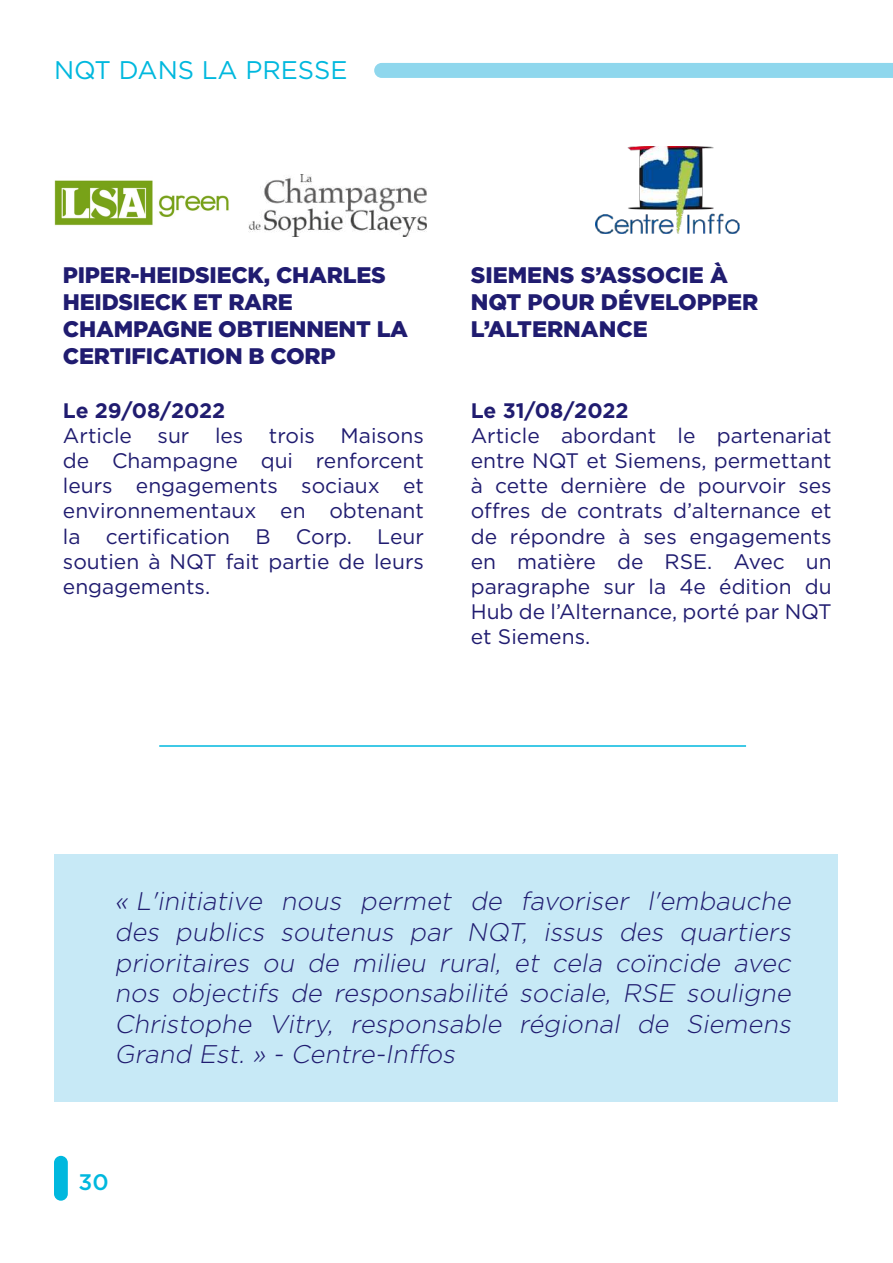
<style>
.page{position:relative;width:893px;height:1263px;background:#fff}
.page>*{position:absolute;margin:0;border:0;box-sizing:border-box;transform-origin:0 0}
.t1{font:italic 300 25.5px/30.6px "Gotham";color:#201c70;text-align:justify}
.t2{font:25.5px "Gotham";color:#00b8de}
.t3{font:900 22.5px/27px "Gotham";letter-spacing:-.01em;color:#201c70}
.t4{font:500 22.5px "Gotham";color:#00b8de}
.t5{font:21px/25.2px "Gotham";color:#201c70;text-align:justify}
.t6{font:700 21px "Gotham";color:#201c70}
</style>
<div class="page">
<div style="left:54px;top:1156px;width:14px;height:45px;background:#00b8de;border-radius:7px"></div>
<div style="left:55px;top:854px;width:783px;height:247px;background:#c7e9f6"></div>
<div style="left:374px;top:63px;width:519px;height:15px;background:#8fd7ed"></div>
<img style="left:54px;top:180px;width:175px;height:46px">
<img style="left:595px;top:147px;width:144px;height:87px">
<img style="left:249px;top:174px;width:178px;height:62px">
<hr style="left:159px;top:745px;width:587px;height:2px;background:#00b8de">
<p class="t2" style="left:54px;top:56px;width:295px">NQT DANS LA PRESSE</p>
<p class="t3" style="left:63px;top:260px;width:347px">PIPER-HEIDSIECK, CHARLES<br>HEIDSIECK ET RARE<br>CHAMPAGNE OBTIENNENT LA<br>CERTIFICATION B CORP</p>
<p class="t6" style="left:63px;top:396px;width:164px">Le 29/08/2022</p>
<p class="t5" style="left:63px;top:422px;width:363px">Article sur les trois Maisons de Champagne qui renforcent leurs engagements sociaux et environnementaux en obtenant la certification B Corp. Leur soutien à NQT fait partie de leurs engagements.</p>
<p class="t3" style="left:471px;top:260px;width:289px">SIEMENS S’ASSOCIE À<br>NQT POUR DÉVELOPPER<br>L’ALTERNANCE</p>
<p class="t6" style="left:471px;top:396px;width:159px">Le 31/08/2022</p>
<p class="t5" style="left:471px;top:422px;width:363px">Article abordant le partenariat entre NQT et Siemens, permettant à cette dernière de pourvoir ses offres de contrats d’alternance et de répondre à ses engagements en matière de RSE. Avec un paragraphe sur la 4e édition du Hub de l’Alternance, porté par NQT et Siemens.</p>
<p class="t1" style="left:115px;top:885px;width:683px">« L'initiative nous permet de favoriser l'embauche des publics soutenus par NQT, issus des quartiers prioritaires ou de milieu rural, et cela coïncide avec nos objectifs de responsabilité sociale, RSE souligne Christophe Vitry, responsable régional de Siemens Grand Est. » - Centre-Inffos</p>
<p class="t4" style="left:78px;top:1167px;width:32px">30</p>
</div>
